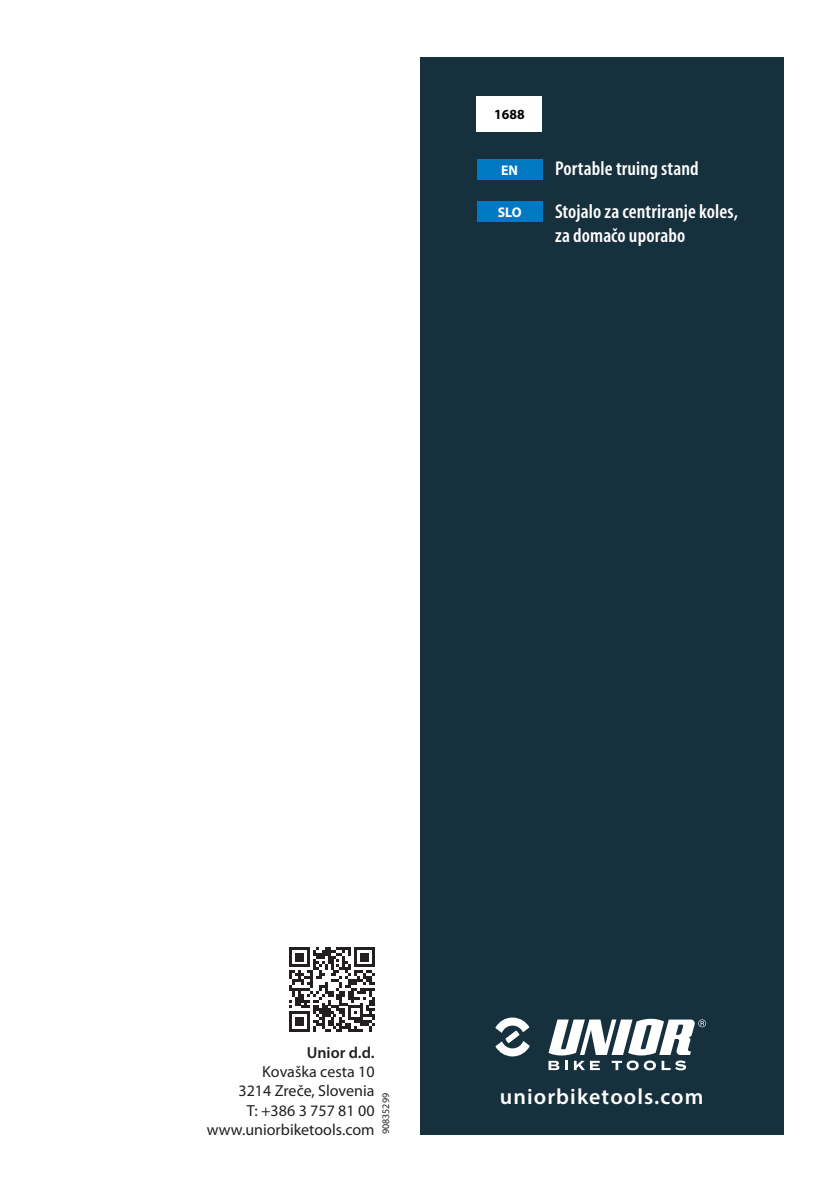
<style>
.page{position:relative;width:840px;height:1191px;background:#fff}
.page>*{position:absolute;margin:0;border:0;box-sizing:border-box;transform-origin:0 0}
.t1{font:600 22px "Myriad Pro";letter-spacing:.05em;color:#fff}
.ang_ime_artikla{font:600 condensed 20px/24px "Myriad Pro";letter-spacing:.005em;color:#fff}
.t2{font:16px "Myriad Pro";color:#231f20}
.t3{font:600 16px "Myriad Pro";color:#231f20}
.oznaka{font:700 14px "Myriad Pro";color:#fff}
.nem_št_artikla{font:700 14px "Myriad Pro";color:#040503}
.št{font:10px "Myriad Pro";color:#231f20}
</style>
<div class="page">
<div style="left:420px;top:58px;width:362px;height:1076px;background:#16303d"></div>
<svg style="left:289px;top:947px;width:85px;height:85px"></svg>
<div style="left:476px;top:96px;width:65px;height:35px;background:#fff"></div>
<div style="left:477px;top:159px;width:65px;height:21px;background:#0079c2"></div>
<div style="left:477px;top:201px;width:65px;height:21px;background:#0079c2"></div>
<svg style="left:495px;top:1017px;width:34px;height:39px"></svg>
<svg style="left:548px;top:1018px;width:157px;height:52px"></svg>
<p class="nem_št_artikla" style="left:494px;top:105px;width:32px">1688</p>
<p class="oznaka" style="left:501px;top:161px;width:18px">EN</p>
<p class="oznaka" style="left:497px;top:203px;width:25px">SLO</p>
<p class="ang_ime_artikla" style="left:554px;top:156px;width:145px">Portable truing stand</p>
<p class="ang_ime_artikla" style="left:554px;top:199px;width:184px">Stojalo za centriranje koles, za domačo uporabo</p>
<p class="t3" style="left:306px;top:1042px;width:69px">Unior d.d.</p>
<p class="t2" style="left:262px;top:1062px;width:114px">Kovaška cesta 10</p>
<p class="t2" style="left:238px;top:1081px;width:137px">3214 Zreče, Slovenia</p>
<p class="t2" style="left:247px;top:1100px;width:129px">T: +386 3 757 81 00</p>
<p class="t2" style="left:207px;top:1119px;width:169px">www.uniorbiketools.com</p>
<p class="št" style="left:379px;top:1134px;width:43px;rotate:-90deg">90835299</p>
<p class="t1" style="left:499px;top:1082px;width:205px">uniorbiketools.com</p>
</div>
